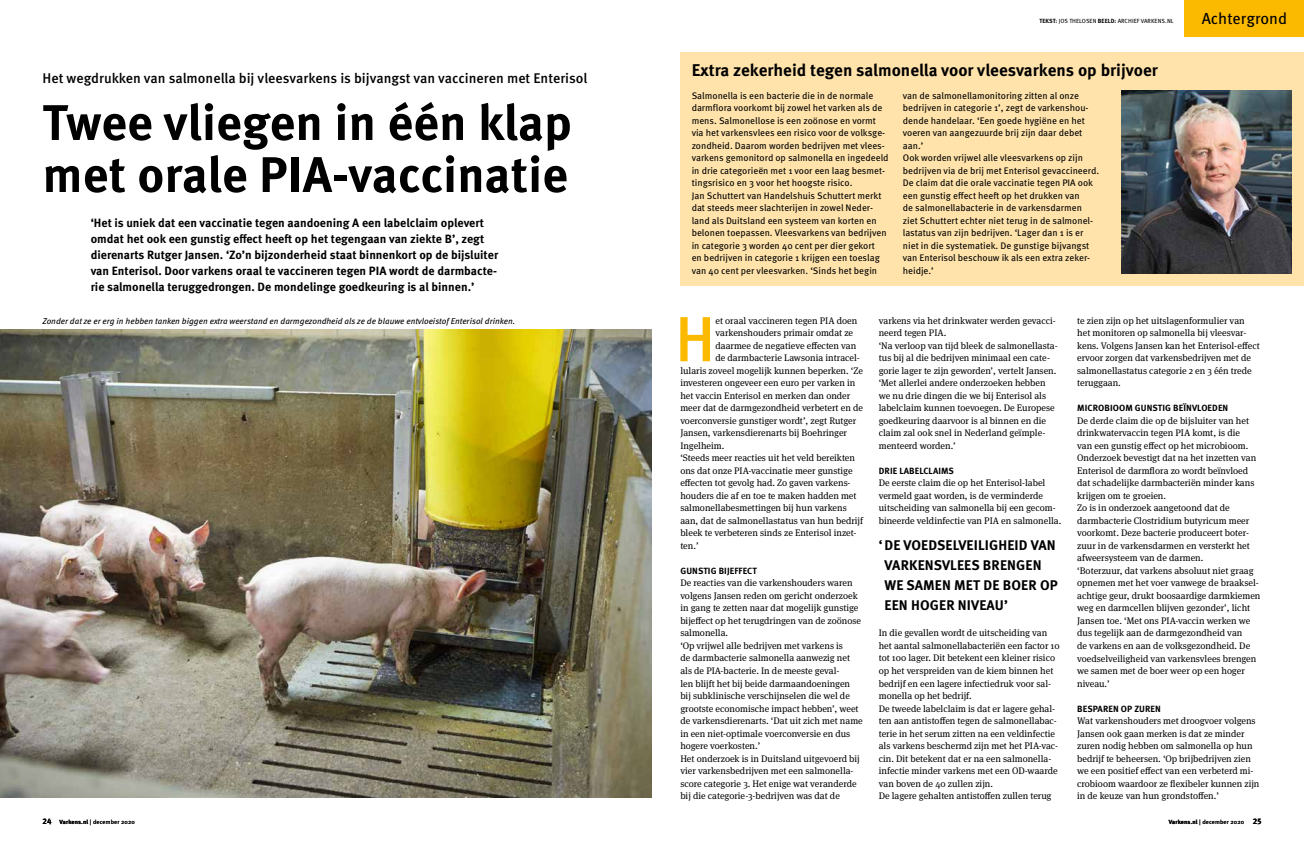
<style>
.page{position:relative;width:1304px;height:851px;background:#fff}
.page>*{position:absolute;margin:0;border:0;box-sizing:border-box;transform-origin:0 0}
.t1{font:500 63.7px "Meta OT";color:#fbba00}
.t2{font:700 50px/52px "Meta OT";color:#000}
.t3{font:700 17px "Meta OT";color:#000}
.t4{font:16px "Meta OT";color:#000}
.t5{font:500 14px "Meta OT";color:#000}
.t6{font:700 14px/20px "Meta OT";letter-spacing:.01em;color:#000}
.t7{font:700 12px/16px "Meta OT";color:#000}
.t8{font:9.5px/12.5px "Meta Serif OT";color:#000}
.t9{font:9.5px/12.5px "Meta OT";color:#000}
.t10{font:700 9px "Meta OT";letter-spacing:.01em;color:#000}
.t11{font:italic 8.5px "Meta OT";color:#000}
.t12{font:6px "Meta OT";letter-spacing:.01em;color:#000}
.s1{font-weight:700}
.s2{font-weight:700;font-size:8px}
</style>
<div class="page">
<img style="left:0;top:329px;width:652px;height:468px">
<div style="left:680px;top:52px;width:624px;height:234px;background:#ffe3ab"></div>
<img style="left:1121px;top:91px;width:170px;height:183px">
<div style="left:1185px;top:0;width:119px;height:36px;background:#fbba00"></div>
<h3 class="t5" style="left:43px;top:70px;width:546px">Het wegdrukken van salmonella bij vleesvarkens is bijvangst van vaccineren met Enterisol</h3>
<h2 class="t2" style="left:43px;top:98px;width:531px">Twee vliegen in één klap met orale PIA-vaccinatie</h2>
<p class="t7" style="left:91px;top:215px;width:409px">‘Het is uniek dat een vaccinatie tegen aandoening A een labelclaim oplevert omdat het ook een gunstig effect heeft op het tegengaan van ziekte B’, zegt dierenarts Rutger Jansen. ‘Zo’n bijzonderheid staat binnenkort op de bijsluiter van Enterisol. Door varkens oraal te vaccineren tegen PIA wordt de darmbacte&shy;rie salmonella teruggedrongen. De mondelinge goedkeuring is al binnen.’</p>
<p class="t11" style="left:43px;top:316px;width:474px">Zonder dat ze er erg in hebben tanken biggen extra weerstand en darmgezondheid als ze de blauwe entvloeistof Enterisol drinken.</p>
<p class="t12" style="left:1039px;top:17px;width:136px"><span class="s1">TEKST:</span> JOS THELOSEN <span class="s1">BEELD:</span> ARCHIEF VARKENS.NL</p>
<h3 class="t3" style="left:692px;top:60px;width:468px">Extra zekerheid tegen salmonella voor vleesvarkens op brijvoer</h3>
<p class="t9" style="left:692px;top:89px;width:198px">Salmonella is een bacterie die in de normale darmflora voorkomt bij zowel het varken als de mens. Salmonellose is een zoönose en vormt via het varkensvlees een risico voor de volksge&shy;zondheid. Daarom worden bedrijven met vlees&shy;varkens gemonitord op salmonella en ingedeeld in drie categorieën met 1 voor een laag besmet&shy;tingsrisico en 3 voor het hoogste risico.<br>Jan Schuttert van Handelshuis Schuttert merkt dat steeds meer slachterijen in zowel Neder&shy;land als Duitsland een systeem van korten en belonen toepassen. Vleesvarkens van bedrijven in categorie 3 worden 40 cent per dier gekort<br>en bedrijven in categorie 1 krijgen een toeslag van 40 cent per vleesvarken. ‘Sinds het begin</p>
<p class="t9" style="left:903px;top:89px;width:198px">van de salmonellamonitoring zitten al onze bedrijven in categorie 1’, zegt de varkenshou&shy;dende handelaar. ‘Een goede hygiëne en het voeren van aangezuurde brij zijn daar debet aan.’<br>Ook worden vrijwel alle vleesvarkens op zijn bedrijven via de brij met Enterisol gevaccineerd.<br>De claim dat die orale vaccinatie tegen PIA ook een gunstig effect heeft op het drukken van<br>de salmonellabacterie in de varkensdarmen ziet Schuttert echter niet terug in de salmonel&shy;lastatus van zijn bedrijven. ‘Lager dan 1 is er niet in die systematiek. De gunstige bijvangst van Enterisol beschouw ik als een extra zeker&shy;heidje.’</p>
<h3 class="t4" style="left:1202px;top:9px;width:87px">Achtergrond</h3>
<h1 class="t1" style="left:675px;top:302px;width:42px">H</h1>
<p class="t8" style="left:715px;top:314px;width:143px">et oraal vaccineren tegen PIA doen</p>
<p class="t8" style="left:715px;top:327px;width:139px">varkenshouders primair omdat ze</p>
<p class="t8" style="left:715px;top:339px;width:142px">daarmee de negatieve effecten van</p>
<p class="t8" style="left:715px;top:352px;width:146px">de darmbacterie Lawsonia intracel-</p>
<p class="t8" style="left:680px;top:364px;width:184px">lularis zoveel mogelijk kunnen beperken. ‘Ze</p>
<p class="t8" style="left:680px;top:377px;width:177px">investeren ongeveer een euro per varken in</p>
<p class="t8" style="left:680px;top:389px;width:172px">het vaccin Enterisol en merken dan onder</p>
<p class="t8" style="left:680px;top:402px;width:184px">meer dat de darmgezondheid verbetert en de</p>
<p class="t8" style="left:680px;top:414px;width:178px">voerconversie gunstiger wordt’, zegt Rutger</p>
<p class="t8" style="left:680px;top:427px;width:168px">Jansen, varkensdierenarts bij Boehringer</p>
<p class="t8" style="left:680px;top:439px;width:46px">Ingelheim.</p>
<p class="t8" style="left:680px;top:452px;width:176px">‘Steeds meer reacties uit het veld bereikten</p>
<p class="t8" style="left:680px;top:464px;width:174px">ons dat onze PIA-vaccinatie meer gunstige</p>
<p class="t8" style="left:680px;top:477px;width:172px">effecten tot gevolg had. Zo gaven varkens-</p>
<p class="t8" style="left:680px;top:489px;width:178px">houders die af en toe te maken hadden met</p>
<p class="t8" style="left:680px;top:502px;width:168px">salmonellabesmettingen bij hun varkens</p>
<p class="t8" style="left:680px;top:514px;width:184px">aan, dat de salmonellastatus van hun bedrijf</p>
<p class="t8" style="left:680px;top:527px;width:178px">bleek te verbeteren sinds ze Enterisol inzet-</p>
<p class="t8" style="left:680px;top:539px;width:20px">ten.’</p>
<p class="t10" style="left:680px;top:565px;width:78px">GUNSTIG BIJEFFECT</p>
<p class="t8" style="left:680px;top:577px;width:184px">De reacties van die varkenshouders waren volgens Jansen reden om gericht onderzoek in gang te zetten naar dat mogelijk gunstige bijeffect op het terugdringen van de zoönose salmonella.<br>‘Op vrijwel alle bedrijven met varkens is<br>de darmbacterie salmonella aanwezig net als de PIA-bacterie. In de meeste geval-<br>len blijft het bij beide darmaandoeningen bij subklinische verschijnselen die wel de grootste economische impact hebben’, weet de varkensdierenarts. ‘Dat uit zich met name in een niet-optimale voerconversie en dus hogere voerkosten.’<br>Het onderzoek is in Duitsland uitgevoerd bij vier varkensbedrijven met een salmonella&shy;score categorie 3. Het enige wat veranderde bij die categorie-3-bedrijven was dat de</p>
<p class="t8" style="left:879px;top:314px;width:180px">varkens via het drinkwater werden gevacci&shy;neerd tegen PIA.<br>‘Na verloop van tijd bleek de salmonellasta&shy;tus bij al die bedrijven minimaal een cate&shy;gorie lager te zijn geworden’, vertelt Jansen. ‘Met allerlei andere onderzoeken hebben we nu drie dingen die we bij Enterisol als labelclaim kunnen toevoegen. De Europese goedkeuring daarvoor is al binnen en die claim zal ook snel in Nederland geïmple&shy;menteerd worden.’</p>
<p class="t10" style="left:879px;top:465px;width:77px">DRIE LABELCLAIMS</p>
<p class="t8" style="left:879px;top:477px;width:184px">De eerste claim die op het Enterisol-label vermeld gaat worden, is de verminderde uitscheiding van salmonella bij een gecom&shy;bineerde veldinfectie van PIA en salmonella.</p>
<h3 class="t6" style="left:884px;top:535px;width:175px;text-indent:-6px">‘DE VOEDSELVEILIGHEID VAN<br>VARKENSVLEES BRENGEN<br>WE SAMEN MET DE BOER OP<br>EEN HOGER NIVEAU’</h3>
<p class="t8" style="left:879px;top:627px;width:182px">In die gevallen wordt de uitscheiding van het aantal salmonellabacteriën een factor 10 tot 100 lager. Dit betekent een kleiner risico op het verspreiden van de kiem binnen het bedrijf en een lagere infectiedruk voor sal&shy;monella op het bedrijf.<br>De tweede labelclaim is dat er lagere gehal&shy;ten aan antistoffen tegen de salmonellabac&shy;terie in het serum zitten na een veldinfectie als varkens beschermd zijn met het PIA-vac&shy;cin. Dit betekent dat er na een salmonella&shy;infectie minder varkens met een OD-waarde van boven de 40 zullen zijn.<br>De lagere gehalten antistoffen zullen terug</p>
<p class="t8" style="left:1077px;top:314px;width:184px">te zien zijn op het uitslagenformulier van het monitoren op salmonella bij vleesvar&shy;kens. Volgens Jansen kan het Enterisol-effect ervoor zorgen dat varkensbedrijven met de salmonellastatus categorie 2 en 3 één trede teruggaan.</p>
<p class="t10" style="left:1077px;top:403px;width:153px">MICROBIOOM GUNSTIG BEÏNVLOEDEN</p>
<p class="t8" style="left:1077px;top:414px;width:185px">De derde claim die op de bijsluiter van het drinkwatervaccin tegen PIA komt, is die<br>van een gunstig effect op het microbioom.<br>Onderzoek bevestigt dat na het inzetten van Enterisol de darmflora zo wordt beïnvloed dat schadelijke darmbacteriën minder kans krijgen om te groeien.<br>Zo is in onderzoek aangetoond dat de darmbacterie Clostridium butyricum meer voorkomt. Deze bacterie produceert boter&shy;zuur in de varkensdarmen en versterkt het afweersysteem van de darmen.<br>‘Boterzuur, dat varkens absoluut niet graag opnemen met het voer vanwege de braaksel&shy;achtige geur, drukt boosaardige darmkiemen weg en darmcellen blijven gezonder’, licht Jansen toe. ‘Met ons PIA-vaccin werken we dus tegelijk aan de darmgezondheid van<br>de varkens en aan de volksgezondheid. De voedselveiligheid van varkensvlees brengen we samen met de boer weer op een hoger niveau.’</p>
<p class="t10" style="left:1077px;top:703px;width:85px">BESPAREN OP ZUREN</p>
<p class="t8" style="left:1077px;top:714px;width:184px">Wat varkenshouders met droogvoer volgens Jansen ook gaan merken is dat ze minder zuren nodig hebben om salmonella op hun bedrijf te beheersen. ‘Op brijbedrijven zien we een positief effect van een verbeterd mi&shy;crobioom waardoor ze flexibeler kunnen zijn in de keuze van hun grondstoffen.’</p>
<p class="t12" style="left:43px;top:818px;width:94px"><span class="s2">24</span> <span class="s1">Varkens.nl</span> | december 2020</p>
<p class="t12" style="left:1169px;top:818px;width:94px"><span class="s1">Varkens.nl</span> | december 2020 <span class="s2">25</span></p>
</div>
